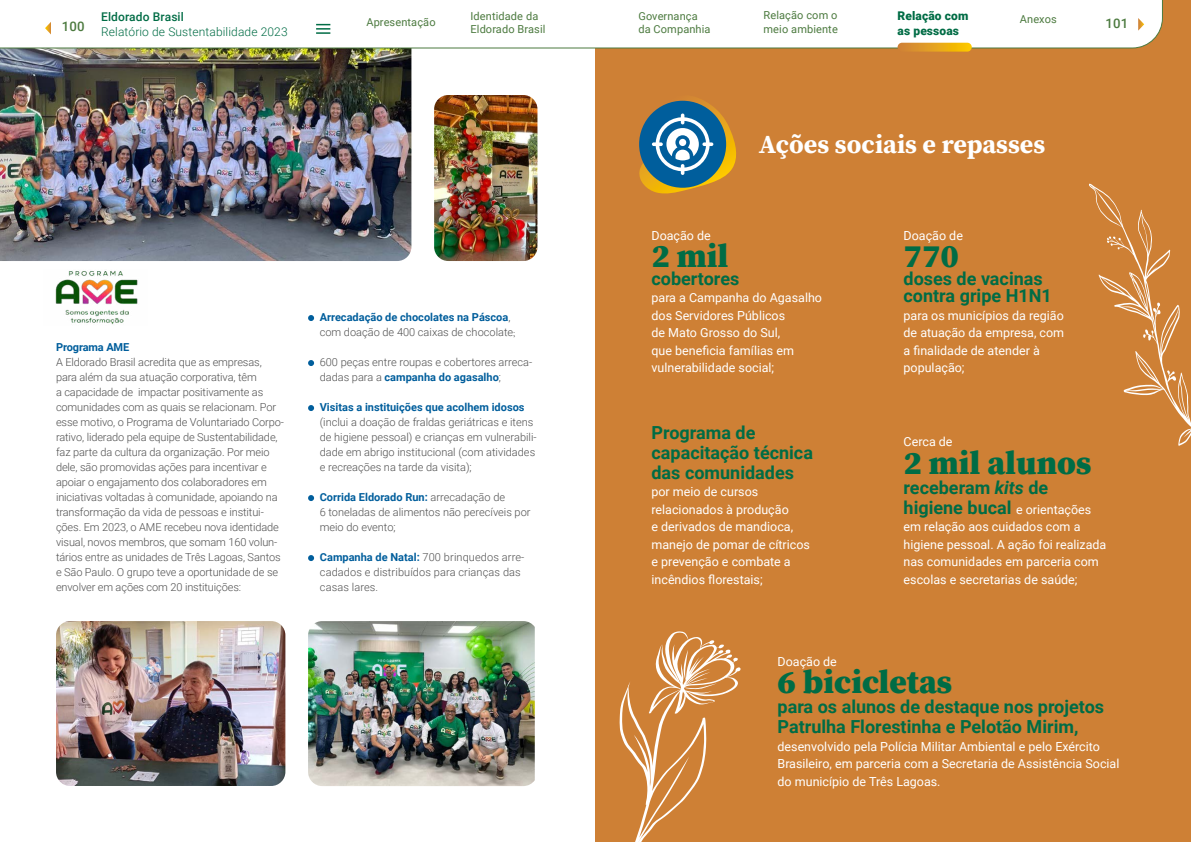
<style>
.page{position:relative;width:1191px;height:842px;background:#fff}
.page>*{position:absolute;margin:0;border:0;box-sizing:border-box;transform-origin:0 0}
.t1{font:900 33px "Source Serif Pro";color:#006c45}
.t2{font:700 26px "Source Serif Pro";color:#fff}
.t3{font:700 18px/20px "Roboto";color:#006c45}
.t4{font:500 13.2px "Roboto";letter-spacing:.01em;color:#4c7a3f}
.t5{font:12.5px/17.5px "Roboto";color:#fff}
.t6{font:300 12px "Roboto";letter-spacing:.01em;color:#006c45}
.t7{font:900 12px/14.4px "Roboto";letter-spacing:.01em;color:#006c45}
.t8{font:500 12px "Roboto";letter-spacing:.01em;color:#006c45}
.t9{font:300 11px/15px "Roboto";letter-spacing:-.01em;color:#4f4f4f}
.t10{font:11px/13.2px "Roboto";letter-spacing:.01em;color:#4c7a3f}
.t11{font:300 11px/15px "Roboto";letter-spacing:.01em;color:#4f4f4f}
.t12{font:700 11px "Roboto";color:#005e9c}
.s1{font-weight:700;color:#005e9c}
.s2{font-family:"Times New Roman";font-weight:400;font-size:8px;color:#000}
.s3{font-style:italic}
.s4{font-weight:400;font-size:12.5px;color:#fff}
</style>
<div class="page">
<div style="left:595px;top:0;width:596px;height:842px;background:#ce8035"></div>
<svg style="left:639px;top:99px;width:97px;height:95px"></svg>
<svg style="left:619px;top:631px;width:122px;height:211px"></svg>
<svg style="left:1089px;top:183px;width:102px;height:263px"></svg>
<svg style="left:308px;top:315px;width:6px;height:6px"></svg>
<svg style="left:308px;top:360px;width:6px;height:6px"></svg>
<svg style="left:308px;top:405px;width:6px;height:6px"></svg>
<svg style="left:308px;top:495px;width:6px;height:6px"></svg>
<svg style="left:308px;top:555px;width:6px;height:6px"></svg>
<img style="left:0;top:49px;width:411px;height:212px">
<img style="left:55px;top:271px;width:83px;height:54px">
<img style="left:56px;top:621px;width:229px;height:165px">
<img style="left:308px;top:621px;width:227px;height:165px">
<img style="left:434px;top:95px;width:103px;height:166px">
<svg style="left:0;top:0;width:1163px;height:49px"></svg>
<svg style="left:45px;top:22px;width:6px;height:12px"></svg>
<svg style="left:1138px;top:18px;width:6px;height:13px"></svg>
<svg style="left:316px;top:24px;width:14px;height:10px"></svg>
<svg style="left:897px;top:43px;width:74px;height:9px"></svg>
<p class="t7" style="left:897px;top:8px;width:72px">Relação com as pessoas</p>
<p class="t10" style="left:763px;top:9px;width:76px">Relação com o meio ambiente</p>
<p class="t10" style="left:638px;top:9px;width:74px">Governança da Companhia</p>
<p class="t10" style="left:470px;top:9px;width:76px">Identidade da<br>Eldorado Brasil</p>
<p class="t8" style="left:101px;top:8px;width:84px">Eldorado Brasil</p>
<p class="t6" style="left:101px;top:23px;width:188px">Relatório de Sustentabilidade 2023</p>
<p class="t10" style="left:1020px;top:12px;width:38px">Anexos</p>
<p class="t10" style="left:366px;top:15px;width:71px">Apresentação</p>
<p class="t4" style="left:62px;top:17px;width:24px">100</p>
<p class="t4" style="left:1105px;top:14px;width:24px">101</p>
<p class="t12" style="left:56px;top:339px;width:75px">Programa AME</p>
<p class="t9" style="left:56px;top:354px;width:229px">A Eldorado Brasil acredita que as empresas, para além da sua atuação corporativa, têm<br>a capacidade de impactar positivamente as comunidades com as quais se relacionam. Por esse motivo, o Programa de Voluntariado Corpo&shy;rativo, liderado pela equipe de Sustentabilidade, faz parte da cultura da organização. Por meio dele, são promovidas ações para incentivar e apoiar o engajamento dos colaboradores em iniciativas voltadas à comunidade, apoiando na transformação da vida de pessoas e institui&shy;ções. Em 2023, o AME recebeu nova identidade visual, novos membros, que somam 160 volun&shy;tários entre as unidades de Três Lagoas, Santos e São Paulo. O grupo teve a oportunidade de se envolver em ações com 20 instituições:</p>
<p class="t9" style="left:320px;top:309px;width:197px"><span class="s1">Arrecadação de chocolates na Páscoa</span>, com doação de 400 caixas de chocolate<span class="s2">;</span></p>
<p class="t9" style="left:320px;top:354px;width:214px">600 peças entre roupas e cobertores arreca&shy;dadas para a <span class="s1">campanha do agasalho</span>;</p>
<p class="t12" style="left:320px;top:399px;width:206px">Visitas a instituições que acolhem idosos</p>
<p class="t9" style="left:320px;top:414px;width:218px">(inclui a doação de fraldas geriátricas e itens de higiene pessoal) e crianças em vulnerabili&shy;dade em abrigo institucional (com atividades e recreações na tarde da visita);</p>
<p class="t9" style="left:320px;top:489px;width:212px"><span class="s1">Corrida Eldorado Run:</span> arrecadação de<br>6 toneladas de alimentos não perecíveis por meio do evento;</p>
<p class="t11" style="left:320px;top:549px;width:206px"><span class="s1">Campanha de Natal:</span> 700 brinquedos arre&shy;cadados e distribuídos para crianças das casas lares.</p>
<h2 class="t2" style="left:759px;top:126px;width:288px">Ações sociais e repasses</h2>
<p class="t5" style="left:651px;top:226px;width:61px">Doação de</p>
<h1 class="t1" style="left:651px;top:233px;width:79px">2 mil</h1>
<h3 class="t3" style="left:651px;top:268px;width:89px">cobertores</h3>
<p class="t5" style="left:651px;top:289px;width:172px">para a Campanha do Agasalho dos Servidores Públicos<br>de Mato Grosso do Sul,<br>que beneficia famílias em vulnerabilidade social;</p>
<h3 class="t3" style="left:651px;top:422px;width:163px">Programa de capacitação técnica das comunidades</h3>
<p class="t5" style="left:651px;top:483px;width:160px">por meio de cursos relacionados à produção<br>e derivados de mandioca, manejo de pomar de cítricos e prevenção e combate a incêndios florestais;</p>
<p class="t5" style="left:903px;top:226px;width:61px">Doação de</p>
<h1 class="t1" style="left:903px;top:233px;width:57px">770</h1>
<h3 class="t3" style="left:903px;top:269px;width:150px;line-height:17.5px">doses de vacinas contra gripe H1N1</h3>
<p class="t5" style="left:903px;top:306px;width:162px">para os municípios da região de atuação da empresa, com a finalidade de atender à população;</p>
<p class="t5" style="left:903px;top:433px;width:50px">Cerca de</p>
<h1 class="t1" style="left:903px;top:440px;width:189px">2 mil alunos</h1>
<h3 class="t3" style="left:903px;top:477px;width:189px">receberam <span class="s3">kits</span> de higiene bucal <span class="s4">e orientações</span></h3>
<p class="t5" style="left:903px;top:518px;width:204px">em relação aos cuidados com a higiene pessoal. A ação foi realizada nas comunidades em parceria com escolas e secretarias de saúde;</p>
<p class="t5" style="left:777px;top:652px;width:61px">Doação de</p>
<h1 class="t1" style="left:777px;top:659px;width:176px">6 bicicletas</h1>
<h3 class="t3" style="left:777px;top:696px;width:328px">para os alunos de destaque nos projetos<br>Patrulha Florestinha e Pelotão Mirim,</h3>
<p class="t5" style="left:777px;top:737px;width:343px">desenvolvido pela Polícia Militar Ambiental e pelo Exército<br>Brasileiro, em parceria com a Secretaria de Assistência Social do município de Três Lagoas.</p>
</div>
